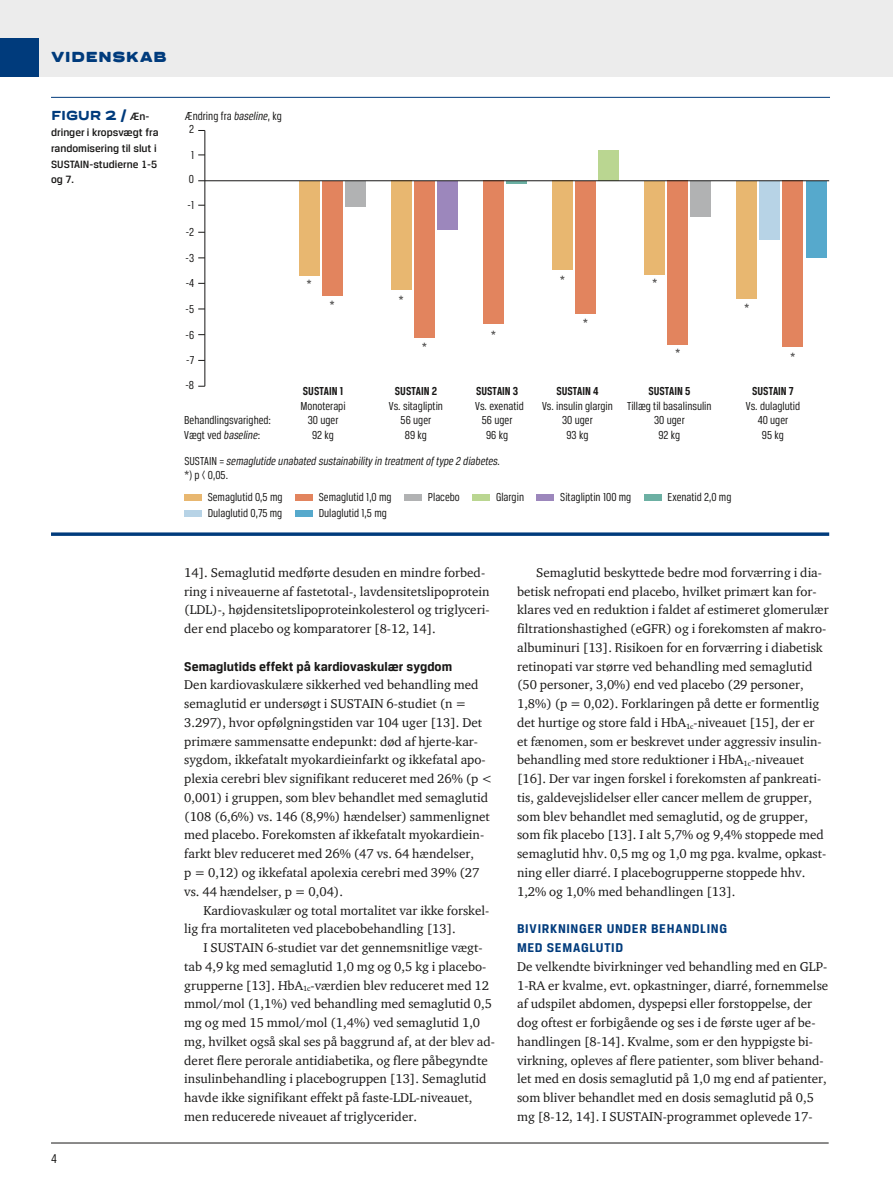
<style>
.page{position:relative;width:893px;height:1191px;background:#fff}
.page>*{position:absolute;margin:0;border:0;box-sizing:border-box;transform-origin:0 0}
.t1{font:900 expanded 15px "Praktika Rnd";letter-spacing:.025em;color:#003b7c}
.t2{font:700 13.5px/18.8px "Breuer Text";letter-spacing:.05em;color:#003b7c}
.t3{font:700 13.5px "Breuer Text";color:#181716}
.t4{font:800 expanded 13.5px "Praktika Rnd";color:#003b7c}
.t5{font:13.5px "Breuer Condensed";color:#181716}
.t6{font:13.05px/18.8px "ITC Charter Com";color:#181716}
.t7{font:12.3px/14.7px "Breuer Condensed";color:#181716;text-align:center}
.t8{font:italic 12.3px/14.7px "Breuer Condensed";color:#181716}
.t9{font:700 12.3px "Breuer Condensed";color:#181716}
.t10{font:500 11.25px/15.8px "Breuer Text";color:#181716}
.s1{font-family:"Breuer Text";font-weight:500;font-stretch:normal;font-size:11.25px;color:#181716}
.s2{font-style:italic}
.s3{font-style:normal}
</style>
<div class="page">
<hr style="left:51px;top:1142px;width:778px;height:1px;background:#181716">
<hr style="left:51px;top:97px;width:779px;height:1px;background:#003b7c">
<hr style="left:205px;top:130px;width:1px;height:256px;background:#181716">
<div style="left:184px;top:494px;width:17px;height:6px;background:#e8b770"></div>
<div style="left:295px;top:494px;width:17px;height:6px;background:#e2845e"></div>
<div style="left:405px;top:494px;width:17px;height:6px;background:#b1b2b3"></div>
<div style="left:473px;top:494px;width:17px;height:6px;background:#bad691"></div>
<div style="left:537px;top:494px;width:17px;height:6px;background:#9c87bc"></div>
<div style="left:644px;top:494px;width:17px;height:6px;background:#6cb0a3"></div>
<div style="left:184px;top:510px;width:17px;height:6px;background:#b7d3e6"></div>
<div style="left:295px;top:510px;width:17px;height:6px;background:#56a9cc"></div>
<div style="left:299px;top:181px;width:20px;height:94px;background:#e8b770"></div>
<div style="left:322px;top:181px;width:20px;height:115px;background:#e2845e"></div>
<div style="left:345px;top:181px;width:20px;height:25px;background:#b1b2b3"></div>
<div style="left:391px;top:181px;width:20px;height:109px;background:#e8b770"></div>
<div style="left:414px;top:181px;width:20px;height:156px;background:#e2845e"></div>
<div style="left:437px;top:181px;width:20px;height:48px;background:#9c87bc"></div>
<div style="left:483px;top:181px;width:20px;height:143px;background:#e2845e"></div>
<hr style="left:506px;top:181px;width:20px;height:2px;background:#6cb0a3">
<div style="left:553px;top:181px;width:20px;height:89px;background:#e8b770"></div>
<div style="left:576px;top:181px;width:20px;height:133px;background:#e2845e"></div>
<div style="left:599px;top:150px;width:20px;height:31px;background:#bad691"></div>
<div style="left:645px;top:181px;width:20px;height:93px;background:#e8b770"></div>
<div style="left:668px;top:181px;width:20px;height:164px;background:#e2845e"></div>
<div style="left:691px;top:181px;width:20px;height:35px;background:#b1b2b3"></div>
<div style="left:737px;top:181px;width:20px;height:117px;background:#e8b770"></div>
<div style="left:760px;top:181px;width:20px;height:58px;background:#b7d3e6"></div>
<div style="left:783px;top:181px;width:20px;height:166px;background:#e2845e"></div>
<div style="left:806px;top:181px;width:20px;height:76px;background:#56a9cc"></div>
<hr style="left:205px;top:180px;width:624px;height:1px;background:#181716">
<svg style="left:51px;top:532px;width:778px;height:4px;background:#22558d"></svg>
<div style="left:0;top:0;width:893px;height:77px;background:#ececec"></div>
<div style="left:0;top:38px;width:38px;height:39px;background:#003b7c"></div>
<p class="t1" style="left:51px;top:43px;width:117px">VIDENSKAB</p>
<p class="t4" style="left:51px;top:104px;width:100px">FIGUR 2 / <span class="s1">Æn-</span></p>
<p class="t10" style="left:51px;top:124px;width:109px">dringer i kropsvægt fra randomisering til slut i<br>SUSTAIN-studierne 1-5 og 7.</p>
<p class="t7" style="left:185px;top:109px;width:99px">Ændring fra <span class="s2">baseline</span>, kg</p>
<p class="t7" style="left:189px;top:116px;width:6px;line-height:25.7px;text-align:left">2<br>1</p>
<p class="t7" style="left:189px;top:172px;width:7px">0</p>
<p class="t7" style="left:188px;top:198px;width:8px">-1</p>
<p class="t7" style="left:186px;top:225px;width:10px">-2</p>
<p class="t7" style="left:186px;top:245px;width:10px;line-height:25.7px;text-align:justify">-3 -4 -5 -6 -7</p>
<p class="t7" style="left:186px;top:377px;width:10px">-8</p>
<p class="t7" style="left:184px;top:413px;width:88px;text-align:left">Behandlingsvarighed:<br>Vægt ved <span class="s2">baseline</span>:</p>
<p class="t7" style="left:307px;top:277px;width:6px">*</p>
<p class="t7" style="left:330px;top:297px;width:6px">*</p>
<p class="t9" style="left:303px;top:384px;width:42px">SUSTAIN 1</p>
<p class="t7" style="left:301px;top:398px;width:47px">Monoterapi<br>30 uger<br>92 kg</p>
<p class="t7" style="left:399px;top:292px;width:6px">*</p>
<p class="t7" style="left:422px;top:339px;width:6px">*</p>
<p class="t9" style="left:395px;top:384px;width:44px">SUSTAIN 2</p>
<p class="t7" style="left:389px;top:398px;width:56px">Vs. sitagliptin<br>56 uger<br>89 kg</p>
<p class="t7" style="left:491px;top:327px;width:6px">*</p>
<p class="t9" style="left:476px;top:384px;width:44px">SUSTAIN 3</p>
<p class="t7" style="left:475px;top:398px;width:50px">Vs. exenatid<br>56 uger<br>96 kg</p>
<p class="t8" style="left:184px;top:453px;width:317px"><span class="s3">SUSTAIN =</span> semaglutide unabated sustainability in treatment of type 2 diabetes. <span class="s3">*) p &lt; 0,05.</span></p>
<p class="t7" style="left:560px;top:273px;width:6px">*</p>
<p class="t7" style="left:583px;top:315px;width:6px">*</p>
<p class="t9" style="left:556px;top:384px;width:44px">SUSTAIN 4</p>
<p class="t7" style="left:542px;top:398px;width:72px">Vs. insulin glargin<br>30 uger<br>93 kg</p>
<p class="t7" style="left:652px;top:276px;width:6px">*</p>
<p class="t7" style="left:675px;top:345px;width:6px">*</p>
<p class="t9" style="left:648px;top:384px;width:44px">SUSTAIN 5</p>
<p class="t7" style="left:627px;top:398px;width:86px">Tillæg til basalinsulin<br>30 uger<br>92 kg</p>
<p class="t7" style="left:208px;top:489px;width:76px">Semaglutid 0,5 mg</p>
<p class="t7" style="left:319px;top:489px;width:74px">Semaglutid 1,0 mg</p>
<p class="t7" style="left:428px;top:489px;width:33px">Placebo</p>
<p class="t7" style="left:496px;top:489px;width:30px">Glargin</p>
<p class="t7" style="left:560px;top:489px;width:73px">Sitagliptin 100 mg</p>
<p class="t7" style="left:667px;top:489px;width:65px">Exenatid 2,0 mg</p>
<p class="t7" style="left:208px;top:505px;width:76px">Dulaglutid 0,75 mg</p>
<p class="t7" style="left:319px;top:505px;width:70px">Dulaglutid 1,5 mg</p>
<p class="t7" style="left:744px;top:300px;width:6px">*</p>
<p class="t7" style="left:791px;top:349px;width:6px">*</p>
<p class="t9" style="left:752px;top:384px;width:43px">SUSTAIN 7</p>
<p class="t7" style="left:746px;top:398px;width:56px">Vs. dulaglutid<br>40 uger<br>95 kg</p>
<p class="t5" style="left:51px;top:1150px;width:7px">4</p>
<p class="t6" style="left:184px;top:563px;width:307px">14]. Semaglutid medførte desuden en mindre forbed&shy;ring i niveauerne af fastetotal-, lavdensitetslipoprotein (LDL)-, højdensitetslipoproteinkolesterol og triglyceri&shy;der end placebo og komparatorer [8-12, 14].</p>
<p class="t3" style="left:184px;top:658px;width:269px">Semaglutids effekt på kardiovaskulær sygdom</p>
<p class="t6" style="left:184px;top:675px;width:309px">Den kardiovaskulære sikkerhed ved behandling med semaglutid er undersøgt i SUSTAIN 6-studiet (n = 3.297), hvor opfølgningstiden var 104 uger [13]. Det primære sammensatte endepunkt: død af hjerte-kar&shy;sygdom, ikkefatalt myokardieinfarkt og ikkefatal apo&shy;plexia cerebri blev signifikant reduceret med 26% (p &lt; 0,001) i gruppen, som blev behandlet med semaglutid (108 (6,6%) vs. 146 (8,9%) hændelser) sammenlignet med placebo. Forekomsten af ikkefatalt myokardiein&shy;farkt blev reduceret med 26% (47 vs. 64 hændelser,<br>p = 0,12) og ikkefatal apolexia cerebri med 39% (27 vs. 44 hændelser, p = 0,04).</p>
<p class="t6" style="left:184px;top:900px;width:307px;text-indent:19px">Kardiovaskulær og total mortalitet var ikke forskel&shy;lig fra mortaliteten ved placebobehandling [13].</p>
<p class="t6" style="left:184px;top:938px;width:312px;text-indent:19px">I SUSTAIN 6-studiet var det gennemsnitlige vægt&shy;tab 4,9 kg med semaglutid 1,0 mg og 0,5 kg i placebo&shy;grupperne [13]. HbA<sub>1c</sub>-værdien blev reduceret med 12 mmol/mol (1,1%) ved behandling med semaglutid 0,5 mg og med 15 mmol/mol (1,4%) ved semaglutid 1,0 mg, hvilket også skal ses på baggrund af, at der blev ad&shy;deret flere perorale antidiabetika, og flere påbegyndte insulinbehandling i placebogruppen [13]. Semaglutid havde ikke signifikant effekt på faste-LDL-niveauet, men reducerede niveauet af triglycerider.</p>
<p class="t6" style="left:517px;top:563px;width:313px;text-indent:19px">Semaglutid beskyttede bedre mod forværring i dia&shy;betisk nefropati end placebo, hvilket primært kan for&shy;klares ved en reduktion i faldet af estimeret glomerulær filtrationshastighed (eGFR) og i forekomsten af makro&shy;albuminuri [13]. Risikoen for en forværring i diabetisk retinopati var større ved behandling med semaglutid (50 personer, 3,0%) end ved placebo (29 personer, 1,8%) (p = 0,02). Forklaringen på dette er formentlig det hurtige og store fald i HbA<sub>1c</sub>-niveauet [15], der er<br>et fænomen, som er beskrevet under aggressiv insulin&shy;behandling med store reduktioner i HbA<sub>1c</sub>-niveauet [16]. Der var ingen forskel i forekomsten af pankreati&shy;tis, galdevejslidelser eller cancer mellem de grupper, som blev behandlet med semaglutid, og de grupper, som fik placebo [13]. I alt 5,7% og 9,4% stoppede med semaglutid hhv. 0,5 mg og 1,0 mg pga. kvalme, opkast&shy;ning eller diarré. I placebogrupperne stoppede hhv.<br>1,2% og 1,0% med behandlingen [13].</p>
<p class="t2" style="left:517px;top:919px;width:211px">BIVIRKNINGER UNDER BEHANDLING<br>MED SEMAGLUTID</p>
<p class="t6" style="left:517px;top:956px;width:313px">De velkendte bivirkninger ved behandling med en GLP-1-RA er kvalme, evt. opkastninger, diarré, fornemmelse af udspilet abdomen, dyspepsi eller forstoppelse, der dog oftest er forbigående og ses i de første uger af be&shy;handlingen [8-14]. Kvalme, som er den hyppigste bi&shy;virkning, opleves af flere patienter, som bliver behand&shy;let med en dosis semaglutid på 1,0 mg end af patienter, som bliver behandlet med en dosis semaglutid på 0,5 mg [8-12, 14]. I SUSTAIN-programmet oplevede 17-</p>
</div>
